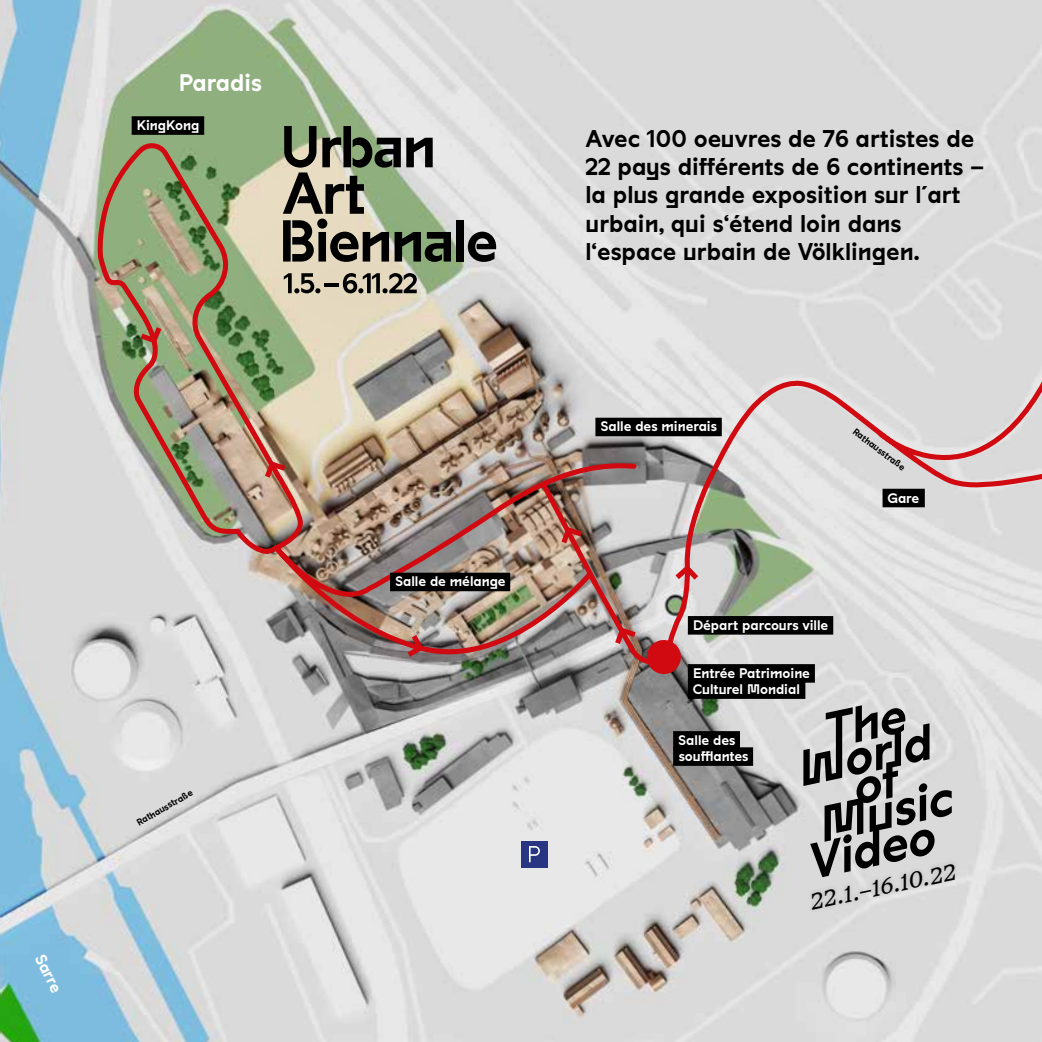
<style>
.page{position:relative;width:1042px;height:1042px;background:#fff}
.page>*{position:absolute;margin:0;border:0;box-sizing:border-box;transform-origin:0 0}
.t1{font:700 23.62px/28.3px "Studio Feixen Edgy WVH";color:#000}
.t2{font:700 23.28px "Studio Feixen Edgy WVH";letter-spacing:-.01em;color:#fff}
.t3{font:italic 22.05px "Studio Feixen Serif";color:#000}
.t4{font:700 15.92px "Studio Feixen Edgy WVH";color:#fff}
.t5{font:700 13.47px/16.1px "Studio Feixen Edgy WVH";color:#fff}
.t6{font:700 9.1px "Studio Feixen Edgy WVH";color:#000}
</style>
<div class="page">
<img style="left:0;top:0;width:1042px;height:1042px">
<svg style="left:673px;top:172px;width:369px;height:496px;background:#d8d4d3"></svg>
<img style="left:96px;top:143px;width:577px;height:529px">
<svg style="left:402px;top:629px;width:25px;height:32px"></svg>
<svg style="left:670px;top:561px;width:33px;height:24px"></svg>
<svg style="left:611px;top:624px;width:72px;height:52px;background:#b16767"></svg>
<img style="left:537px;top:478px;width:65px;height:113px">
<svg style="left:261px;top:458px;width:30px;height:25px"></svg>
<svg style="left:135px;top:321px;width:31px;height:26px"></svg>
<div style="left:521px;top:841px;width:26px;height:26px;background:#283583"></div>
<svg style="left:529px;top:846px;width:11px;height:16px"></svg>
<div style="left:188px;top:160px;width:330px;height:248px;background:#000;opacity:.4"></div>
<svg style="left:284px;top:273px;width:36px;height:20px"></svg>
<hr style="left:324px;top:283px;width:14px;height:3px;background:#000">
<svg style="left:343px;top:273px;width:74px;height:20px"></svg>
<div style="left:456px;top:220px;width:8px;height:41px;background:#000"></div>
<svg style="left:468px;top:232px;width:28px;height:30px"></svg>
<svg style="left:283px;top:126px;width:168px;height:136px;background:#858977"></svg>
<svg style="left:803px;top:686px;width:157px;height:230px;background:#a9a9a9"></svg>
<div style="left:390px;top:573px;width:120px;height:18px;background:#000"></div>
<div style="left:595px;top:418px;width:127px;height:18px;background:#000"></div>
<div style="left:673px;top:731px;width:67px;height:18px;background:#000"></div>
<div style="left:673px;top:747px;width:80px;height:19px;background:#000"></div>
<div style="left:882px;top:489px;width:43px;height:18px;background:#000"></div>
<div style="left:688px;top:616px;width:145px;height:18px;background:#000"></div>
<div style="left:688px;top:664px;width:127px;height:19px;background:#000"></div>
<div style="left:688px;top:680px;width:117px;height:19px;background:#000"></div>
<div style="left:132px;top:116px;width:72px;height:19px;background:#000"></div>
<p class="t2" style="left:179px;top:69px;width:85px">Paradis</p>
<p class="t5" style="left:137px;top:117px;width:64px">KingKong</p>
<p class="t4" style="left:48px;top:951px;width:42px;rotate:64deg">Sarre</p>
<p class="t6" style="left:135px;top:818px;width:64px;rotate:-30deg">Rathausstraße</p>
<p class="t5" style="left:395px;top:574px;width:112px">Salle de mélange</p>
<p class="t1" style="left:585px;top:124px;width:400px">Avec 100 oeuvres de 76 artistes de 22 pays différents de 6 continents – la plus grande exposition sur l´art urbain, qui s‘étend loin dans l‘espace urbain de Völklingen.</p>
<p class="t5" style="left:601px;top:419px;width:118px">Salle des minerais</p>
<p class="t6" style="left:857px;top:426px;width:64px;rotate:37deg">Rathausstraße</p>
<p class="t5" style="left:887px;top:490px;width:33px">Gare</p>
<p class="t5" style="left:693px;top:617px;width:137px">Départ parcours ville</p>
<p class="t5" style="left:693px;top:665px;width:119px">Entrée Patrimoine<br>Culturel Mondial</p>
<p class="t5" style="left:678px;top:732px;width:71px">Salle des soufflantes</p>
<p class="t3" style="left:807px;top:888px;width:149px;rotate:-12deg">22.1.–16.10.22</p>
</div>
